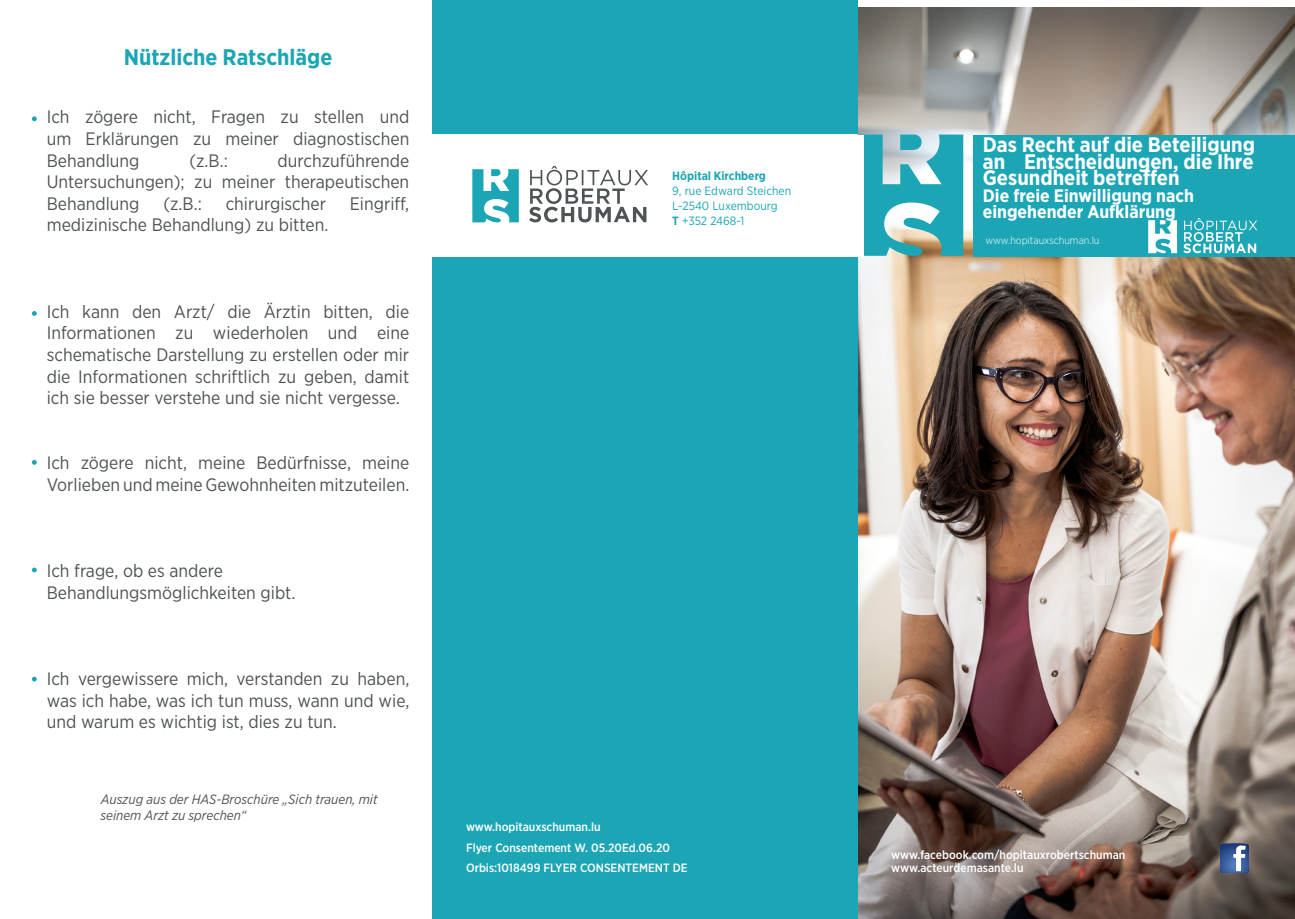
<style>
.page{position:relative;width:1295px;height:919px;background:#fff}
.page>*{position:absolute;margin:0;border:0;box-sizing:border-box;transform-origin:0 0}
.t1{font:700 22.5px "Gotham Narrow";color:#1ca6b5}
.t2{font:700 21px/16.5px "Gotham Narrow";color:#fff;text-align:justify}
.t3{font:18px/21.6px "Gotham Narrow";color:#4f5355;text-align:justify}
.t4{font:700 18px/16.5px "Gotham Narrow";color:#fff}
.t5{font:italic 13.5px/16.2px "Gotham Narrow";color:#4f5355}
.t6{font:500 12px "Gotham Narrow";color:#fff}
.t7{font:12px/15px "Gotham Narrow";color:#1ca6b5}
.t8{font:300 10.5px "Gotham Narrow";color:#fff}
.s1{font-weight:700}
</style>
<div class="page">
<svg style="left:32px;top:116px;width:5px;height:5px"></svg>
<svg style="left:32px;top:311px;width:5px;height:5px"></svg>
<svg style="left:32px;top:460px;width:5px;height:5px"></svg>
<svg style="left:32px;top:567px;width:5px;height:5px"></svg>
<svg style="left:32px;top:676px;width:5px;height:5px"></svg>
<img style="left:857px;top:7px;width:438px;height:911px">
<div style="left:432px;top:0;width:425px;height:918px;background:#1ca6b5"></div>
<svg style="left:1220px;top:843px;width:28px;height:29px"></svg>
<svg style="left:857px;top:134px;width:106px;height:122px;background:#5fb8c0"></svg>
<div style="left:973px;top:135px;width:322px;height:121px;background:#1ca6b5"></div>
<svg style="left:1148px;top:220px;width:29px;height:33px"></svg>
<svg style="left:1183px;top:218px;width:74px;height:35px"></svg>
<div style="left:425px;top:135px;width:438px;height:122px;background:#fff"></div>
<svg style="left:472px;top:169px;width:47px;height:53px"></svg>
<svg style="left:529px;top:166px;width:119px;height:56px"></svg>
<p class="t1" style="left:124px;top:42px;width:210px">Nützliche Ratschläge</p>
<p class="t3" style="left:47px;top:106px;width:364px">Ich zögere nicht, Fragen zu stellen und um Erklärungen zu meiner diagnostischen Behandlung</p>
<p class="t3" style="left:47px;top:149px;width:364px;text-indent:231px">durchzuführende Untersuchungen); zu meiner therapeutischen Behandlung</p>
<p class="t3" style="left:189px;top:149px;width:40px">(z.B.:</p>
<p class="t3" style="left:163px;top:192px;width:40px">(z.B.:</p>
<p class="t3" style="left:226px;top:192px;width:102px">chirurgischer</p>
<p class="t3" style="left:350px;top:192px;width:61px">Eingriff,</p>
<p class="t3" style="left:47px;top:214px;width:283px">medizinische Behandlung) zu bitten.</p>
<p class="t3" style="left:47px;top:300px;width:364px">Ich kann den Arzt/ die Ärztin bitten, die Informationen zu wiederholen und eine schematische Darstellung zu erstellen oder mir die Informationen schriftlich zu geben, damit ich sie besser verstehe und sie nicht vergesse.</p>
<p class="t3" style="left:47px;top:451px;width:364px">Ich zögere nicht, meine Bedürfnisse, meine<br>Vorlieben und meine Gewohnheiten mitzuteilen.</p>
<p class="t3" style="left:47px;top:559px;width:178px">Ich frage, ob es andere</p>
<p class="t3" style="left:47px;top:581px;width:250px">Behandlungsmöglichkeiten gibt.</p>
<p class="t3" style="left:47px;top:667px;width:364px">Ich vergewissere mich, verstanden zu haben, was ich habe, was ich tun muss, wann und wie, und warum es wichtig ist, dies zu tun.</p>
<p class="t5" style="left:100px;top:791px;width:279px">Auszug aus der HAS-Broschüre „Sich trauen, mit seinem Arzt zu sprechen“</p>
<p class="t7" style="left:672px;top:168px;width:120px"><span class="s1">Hôpital Kirchberg<br></span>9, rue Edward Steichen<br>L-2540 Luxembourg</p>
<p class="t7" style="left:672px;top:213px;width:73px"><span class="s1">T</span> +352 2468-1</p>
<p class="t6" style="left:466px;top:819px;width:136px">www.hopitauxschuman.lu</p>
<p class="t6" style="left:466px;top:839px;width:205px">Flyer Consentement W. 05.20Ed.06.20</p>
<p class="t6" style="left:466px;top:860px;width:223px">Orbis:1018499 FLYER CONSENTEMENT DE</p>
<p class="t2" style="left:983px;top:137px;width:274px">Das Recht auf die Beteiligung an Entscheidungen, die Ihre Gesundheit betreffen</p>
<p class="t4" style="left:983px;top:187px;width:213px">Die freie Einwilligung nach eingehender Aufklärung</p>
<p class="t8" style="left:985px;top:234px;width:116px">www.hopitauxschuman.lu</p>
<p class="t6" style="left:891px;top:847px;width:236px">www.facebook.com/hopitauxrobertschuman</p>
<p class="t6" style="left:891px;top:860px;width:134px">www.acteurdemasante.lu</p>
</div>
